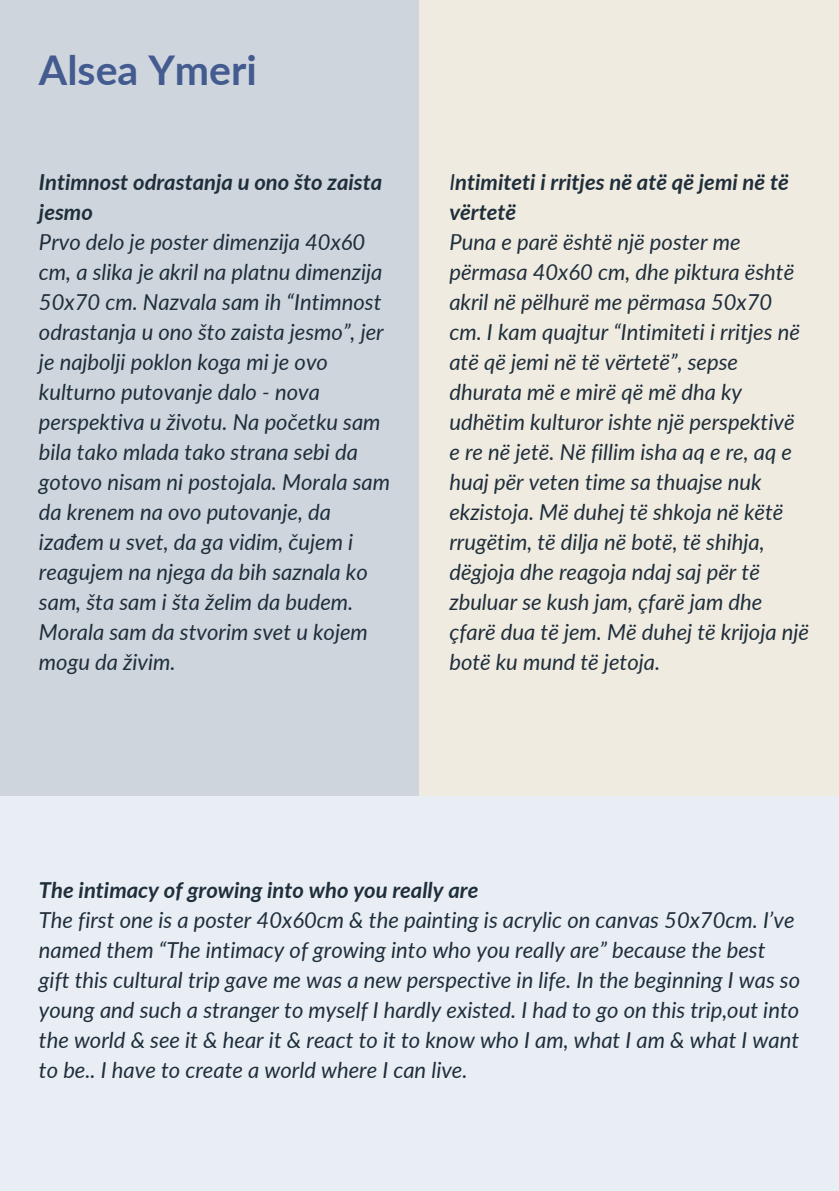
<style>
.page{position:relative;width:839px;height:1191px;background:#fff}
.page>*{position:absolute;margin:0;border:0;box-sizing:border-box;transform-origin:0 0}
.t1{font:700 41px "Lato";color:#445b90}
.t2{font:italic 22px/30px "Lato";color:#1f2e3b}
.t3{font:italic 700 22px/30px "Lato";color:#1f2e3b}
.s1{font-weight:400}
</style>
<div class="page">
<div style="left:0;top:0;width:420px;height:814px;background:#ced5dd"></div>
<div style="left:420px;top:0;width:418px;height:814px;background:#efebe0"></div>
<div style="left:0;top:796px;width:838px;height:395px;background:#e9eef4"></div>
<p class="t1" style="left:39px;top:44px;width:219px">Alsea Ymeri</p>
<p class="t3" style="left:39px;top:167px;width:345px">Intimnost odrastanja u ono što zaista jesmo</p>
<p class="t2" style="left:39px;top:227px;width:352px">Prvo delo je poster dimenzija 40x60 cm, a slika je akril na platnu dimenzija 50x70 cm. Nazvala sam ih “Intimnost odrastanja u ono što zaista jesmo”, jer je najbolji poklon koga mi je ovo kulturno putovanje dalo - nova perspektiva u životu. Na početku sam bila tako mlada tako strana sebi da gotovo nisam ni postojala. Morala sam da krenem na ovo putovanje, da izađem u svet, da ga vidim, čujem i reagujem na njega da bih saznala ko sam, šta sam i šta želim da budem.<br>Morala sam da stvorim svet u kojem mogu da živim.</p>
<h1 class="t3" style="left:449px;top:167px;width:341px"><span class="s1">I</span>ntimiteti i rritjes në atë që jemi në të vërtetë</h1>
<p class="t2" style="left:449px;top:227px;width:361px">Puna e parë është një poster me përmasa 40x60 cm, dhe piktura është akril në pëlhurë me përmasa 50x70 cm. I kam quajtur “Intimiteti i rritjes në atë që jemi në të vërtetë”, sepse dhurata më e mirë që më dha ky udhëtim kulturor ishte një perspektivë e re në jetë. Në fillim isha aq e re, aq e huaj për veten time sa thuajse nuk ekzistoja. Më duhej të shkoja në këtë rrugëtim, të dilja në botë, të shihja, dëgjoja dhe reagoja ndaj saj për të zbuluar se kush jam, çfarë jam dhe çfarë dua të jem. Më duhej të krijoja një botë ku mund të jetoja.</p>
<p class="t3" style="left:39px;top:875px;width:441px">The intimacy of growing into who you really are</p>
<p class="t2" style="left:39px;top:905px;width:762px">The first one is a poster 40x60cm &amp; the painting is acrylic on canvas 50x70cm. I’ve named them “The intimacy of growing into who you really are” because the best gift this cultural trip gave me was a new perspective in life. In the beginning I was so young and such a stranger to myself I hardly existed. I had to go on this trip,out into the world &amp; see it &amp; hear it &amp; react to it to know who I am, what I am &amp; what I want to be.. I have to create a world where I can live.</p>
</div>
